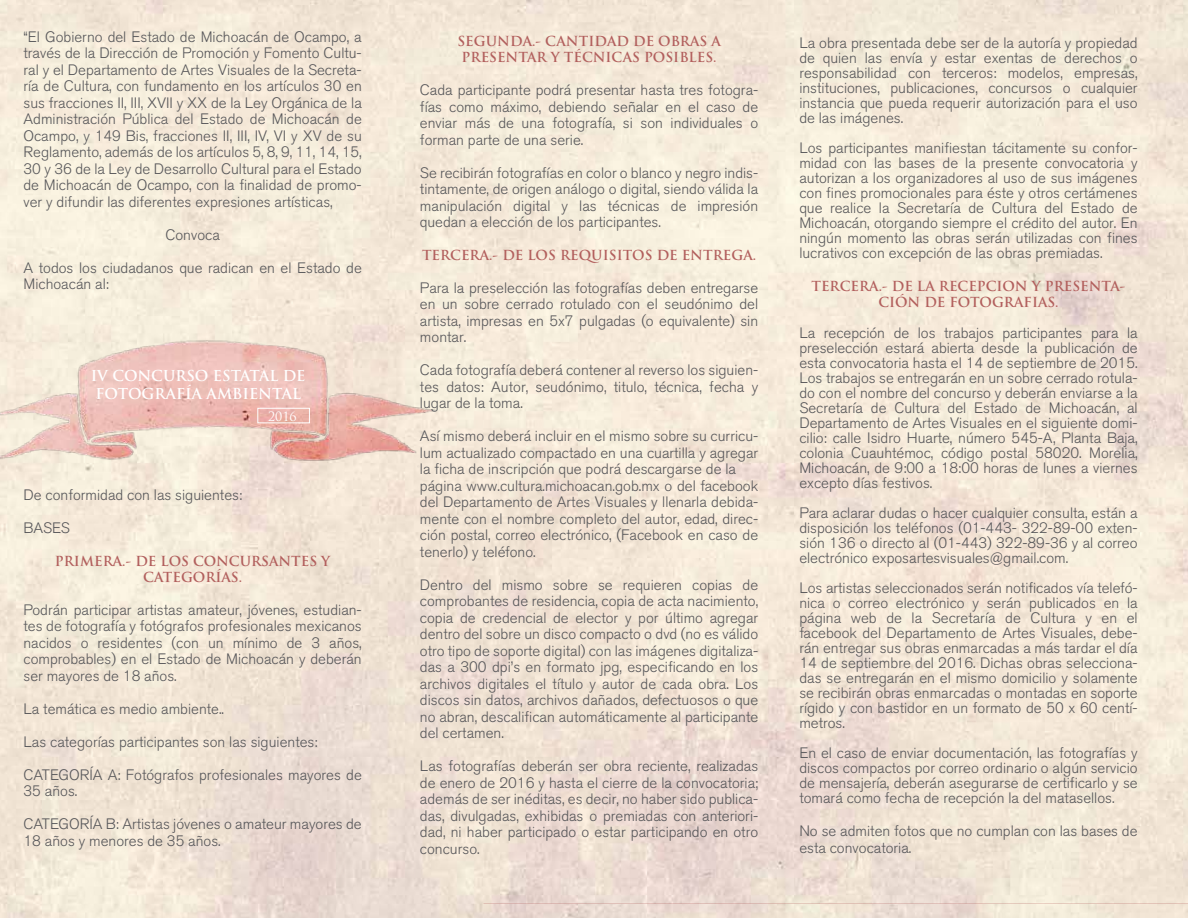
<style>
.page{position:relative;width:1188px;height:918px;background:#fff}
.page>*{position:absolute;margin:0;border:0;box-sizing:border-box;transform-origin:0 0}
.t1{font:300 15px/16.5px "Akzidenz Grotesk BQ";color:#565659;text-align:justify}
.t2{font:700 14.7px/17.5px "Trajan Pro";color:#fff;text-align:center}
.t3{font:700 13.5px/16.2px "Trajan Pro";color:#b25f5d;text-align:center}
.t4{font:12.6px "Trajan Pro";color:#fff}
</style>
<div class="page">
<img style="left:0;top:0;width:1188px;height:918px">
<img style="left:0;top:276px;width:520px;height:261px">
<div style="left:258px;top:408px;width:52px;height:15px;border:1px solid #fff"></div>
<p class="t1" style="left:24px;top:29px;width:340px">“El Gobierno del Estado de Michoacán de Ocampo, a través de la Dirección de Promoción y Fomento Cultu&shy;ral y el Departamento de Artes Visuales de la Secreta&shy;ría de Cultura, con fundamento en los artículos 30 en sus fracciones II, III, XVII y XX de la Ley Orgánica de la Administración Pública del Estado de Michoacán de Ocampo, y 149 Bis, fracciones II, III, IV, VI y XV de su Reglamento, además de los artículos 5, 8, 9, 11, 14, 15, 30 y 36 de la Ley de Desarrollo Cultural para el Estado de Michoacán de Ocampo, con la finalidad de promo&shy;ver y difundir las diferentes expresiones artísticas,</p>
<p class="t1" style="left:165px;top:227px;width:56px">Convoca</p>
<p class="t1" style="left:24px;top:260px;width:340px">A todos los ciudadanos que radican en el Estado de<br>Michoacán al:</p>
<p class="t2" style="left:91px;top:368px;width:216px">IV CONCURSO ESTATAL DE<br>FOTOGRAFÍA AMBIENTAL</p>
<p class="t4" style="left:268px;top:408px;width:30px">2016</p>
<p class="t1" style="left:24px;top:487px;width:220px">De conformidad con las siguientes:</p>
<p class="t1" style="left:24px;top:520px;width:48px">BASES</p>
<p class="t3" style="left:55px;top:553px;width:277px">PRIMERA.- DE LOS CONCURSANTES Y<br>CATEGORÍAS.</p>
<p class="t1" style="left:24px;top:602px;width:340px">Podrán participar artistas amateur, jóvenes, estudian&shy;tes de fotografía y fotógrafos profesionales mexicanos nacidos o residentes (con un mínimo de 3 años, comprobables) en el Estado de Michoacán y deberán ser mayores de 18 años.</p>
<p class="t1" style="left:24px;top:701px;width:202px">La temática es medio ambiente..</p>
<p class="t1" style="left:24px;top:734px;width:296px">Las categorías participantes son las siguientes:</p>
<p class="t1" style="left:24px;top:767px;width:340px">CATEGORÍA A: Fotógrafos profesionales mayores de<br>35 años.</p>
<p class="t1" style="left:24px;top:816px;width:340px">CATEGORÍA B: Artistas jóvenes o amateur mayores de<br>18 años y menores de 35 años.</p>
<p class="t3" style="left:457px;top:33px;width:265px">SEGUNDA.- CANTIDAD DE OBRAS A<br>PRESENTAR Y TÉCNICAS POSIBLES.</p>
<p class="t1" style="left:420px;top:82px;width:340px">Cada participante podrá presentar hasta tres fotogra&shy;fías como máximo, debiendo señalar en el caso de enviar más de una fotografía, si son individuales o forman parte de una serie.</p>
<p class="t1" style="left:420px;top:165px;width:340px">Se recibirán fotografías en color o blanco y negro indis&shy;tintamente, de origen análogo o digital, siendo válida la manipulación digital y las técnicas de impresión quedan a elección de los participantes.</p>
<p class="t3" style="left:422px;top:247px;width:336px">TERCERA.- DE LOS REQUISITOS DE ENTREGA.</p>
<p class="t1" style="left:420px;top:280px;width:340px">Para la preselección las fotografías deben entregarse en un sobre cerrado rotulado con el seudónimo del artista, impresas en 5x7 pulgadas (o equivalente) sin montar.</p>
<p class="t1" style="left:420px;top:362px;width:340px">Cada fotografía deberá contener al reverso los siguien&shy;tes datos: Autor, seudónimo, titulo, técnica, fecha y lugar de la toma.</p>
<p class="t1" style="left:420px;top:428px;width:340px;text-align:left">Así mismo deberá incluir en el mismo sobre su curricu&shy;lum actualizado compactado en una cuartilla y agregar la ficha de inscripción que podrá descargarse de la página www.cultura.michoacan.gob.mx o del facebook del Departamento de Artes Visuales y llenarla debida&shy;mente con el nombre completo del autor, edad, direc&shy;ción postal, correo electrónico, (Facebook en caso de tenerlo) y teléfono.</p>
<p class="t1" style="left:420px;top:577px;width:340px">Dentro del mismo sobre se requieren copias de comprobantes de residencia, copia de acta nacimiento, copia de credencial de elector y por último agregar dentro del sobre un disco compacto o dvd (no es válido otro tipo de soporte digital) con las imágenes digitaliza&shy;das a 300 dpi’s en formato jpg, especificando en los archivos digitales el título y autor de cada obra. Los discos sin datos, archivos dañados, defectuosos o que no abran, descalifican automáticamente al participante del certamen.</p>
<p class="t1" style="left:420px;top:758px;width:340px">Las fotografías deberán ser obra reciente, realizadas de enero de 2016 y hasta el cierre de la convocatoria; además de ser inéditas, es decir, no haber sido publica&shy;das, divulgadas, exhibidas o premiadas con anteriori&shy;dad, ni haber participado o estar participando en otro concurso.</p>
<p class="t1" style="left:799px;top:36px;width:340px;line-height:15px">La obra presentada debe ser de la autoría y propiedad de quien las envía y estar exentas de derechos o responsabilidad con terceros: modelos, empresas, instituciones, publicaciones, concursos o cualquier instancia que pueda requerir autorización para el uso de las imágenes.</p>
<p class="t1" style="left:799px;top:141px;width:340px;line-height:15px">Los participantes manifiestan tácitamente su confor&shy;midad con las bases de la presente convocatoria y autorizan a los organizadores al uso de sus imágenes con fines promocionales para éste y otros certámenes que realice la Secretaría de Cultura del Estado de Michoacán, otorgando siempre el crédito del autor. En ningún momento las obras serán utilizadas con fines lucrativos con excepción de las obras premiadas.</p>
<p class="t3" style="left:811px;top:278px;width:316px">TERCERA.- DE LA RECEPCION Y PRESENTA-<br>CIÓN DE FOTOGRAFIAS.</p>
<p class="t1" style="left:799px;top:326px;width:340px;line-height:15px">La recepción de los trabajos participantes para la preselección estará abierta desde la publicación de esta convocatoria hasta el 14 de septiembre de 2015.<br>Los trabajos se entregarán en un sobre cerrado rotula&shy;do con el nombre del concurso y deberán enviarse a la Secretaría de Cultura del Estado de Michoacán, al Departamento de Artes Visuales en el siguiente domi&shy;cilio: calle Isidro Huarte, número 545-A, Planta Baja, colonia Cuauhtémoc, código postal 58020. Morelia, Michoacán, de 9:00 a 18:00 horas de lunes a viernes excepto días festivos.</p>
<p class="t1" style="left:799px;top:506px;width:340px;line-height:15px">Para aclarar dudas o hacer cualquier consulta, están a disposición los teléfonos (01-443- 322-89-00 exten&shy;sión 136 o directo al (01-443) 322-89-36 y al correo electrónico exposartesvisuales@gmail.com.</p>
<p class="t1" style="left:799px;top:581px;width:340px;line-height:15px">Los artistas seleccionados serán notificados vía telefó&shy;nica o correo electrónico y serán publicados en la página web de la Secretaría de Cultura y en el facebook del Departamento de Artes Visuales, debe&shy;rán entregar sus obras enmarcadas a más tardar el día 14 de septiembre del 2016. Dichas obras selecciona&shy;das se entregarán en el mismo domicilio y solamente se recibirán obras enmarcadas o montadas en soporte rígido y con bastidor en un formato de 50 x 60 centí&shy;metros.</p>
<p class="t1" style="left:799px;top:746px;width:340px;line-height:15px">En el caso de enviar documentación, las fotografías y discos compactos por correo ordinario o algún servicio de mensajería, deberán asegurarse de certificarlo y se tomará como fecha de recepción la del matasellos.</p>
<p class="t1" style="left:799px;top:823px;width:340px">No se admiten fotos que no cumplan con las bases de esta convocatoria.</p>
</div>
